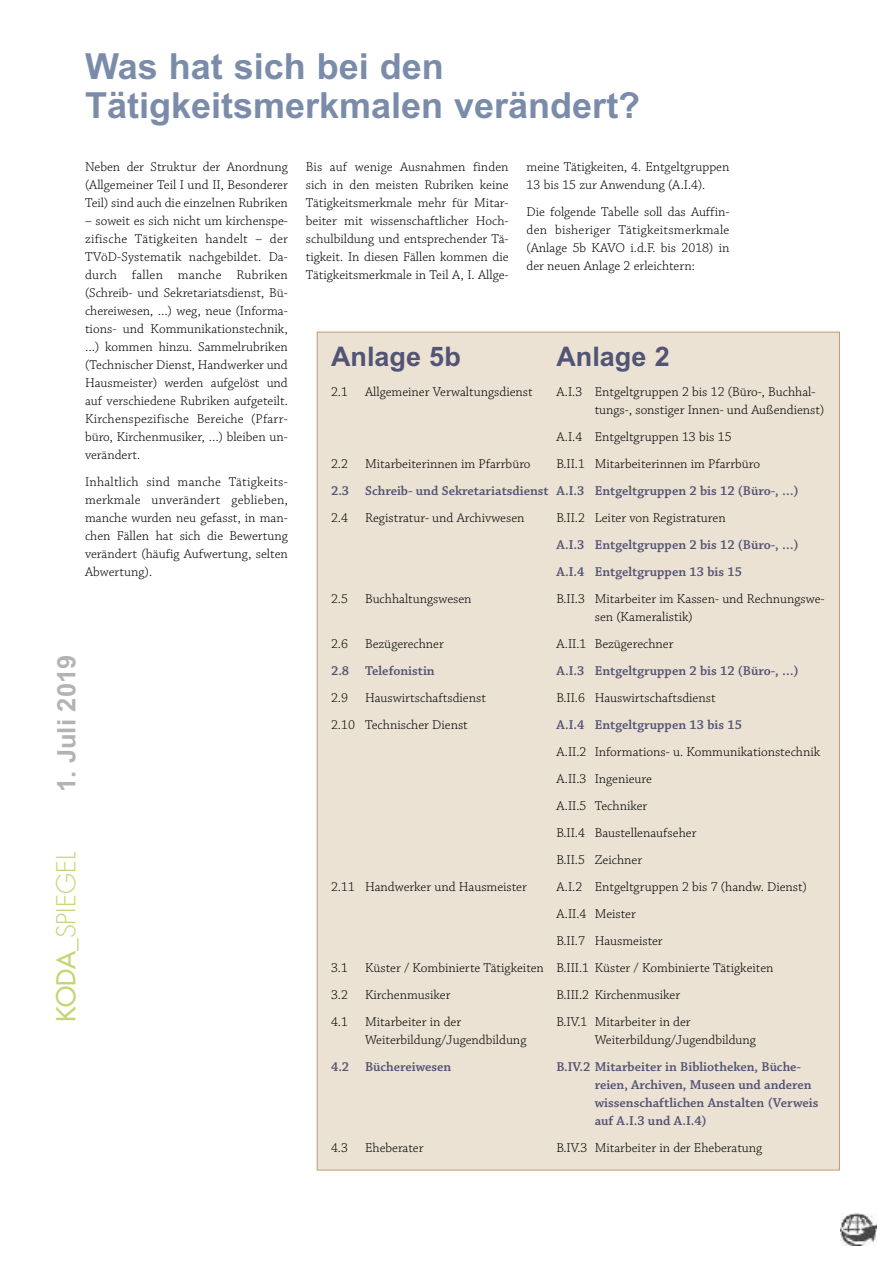
<style>
.page{position:relative;width:893px;height:1263px;background:#fff}
.page>*{position:absolute;margin:0;border:0;box-sizing:border-box;transform-origin:0 0}
.t1{font:700 36px/39px "Arial";color:#7a8caa}
.t2{font:700 27px "Arial";color:#535475}
.t3{font:300 25.5px "Futura Std";color:#c5d574}
.t4{font:700 25.5px "Arial";color:#b3b3b3}
.t5{font:300 13.5px/18px "Chaparral Pro";color:#000;text-align:justify}
.t6{font:600 13.5px/18px "Chaparral Pro";color:#535475}
.s1{font-weight:500}
</style>
<div class="page">
<img style="left:840px;top:1213px;width:36px;height:33px">
<div style="left:318px;top:332px;width:521px;height:838px;background:#ebe2d4"></div>
<h1 class="t1" style="left:85px;top:47px;width:557px">Was hat sich bei den<br>Tätigkeitsmerkmalen verändert?</h1>
<p class="t5" style="left:85px;top:159px;width:204px">Neben der Struktur der Anordnung (Allgemeiner Teil I und II, Besonderer Teil) sind auch die einzelnen Rubriken</p>
<p class="t5" style="left:85px;top:213px;width:204px">– soweit es sich nicht um kirchenspe&shy;zifische Tätigkeiten handelt – der TVöD-Systematik nachgebildet. Da&shy;durch fallen manche Rubriken (Schreib- und Sekretariatsdienst, Bü&shy;chereiwesen, …) weg, neue (Informa&shy;tions- und Kommunikationstechnik, …) kommen hinzu. Sammelrubriken (Technischer Dienst, Handwerker und Hausmeister) werden aufgelöst und auf verschiedene Rubriken aufgeteilt.<br>Kirchenspezifische Bereiche (Pfarr&shy;büro, Kirchenmusiker, …) bleiben un&shy;verändert.</p>
<p class="t5" style="left:85px;top:474px;width:204px">Inhaltlich sind manche Tätigkeits&shy;merkmale unverändert geblieben, manche wurden neu gefasst, in man&shy;chen Fällen hat sich die Bewertung verändert (häufig Aufwertung, selten Abwertung).</p>
<h3 class="t4" style="left:52px;top:792px;width:139px;rotate:-90deg">1. Juli 2019</h3>
<h3 class="t3" style="left:55px;top:1022px;width:172px;rotate:-90deg"><span class="s1">KODA_</span>SPIEGEL</h3>
<p class="t5" style="left:306px;top:159px;width:204px">Bis auf wenige Ausnahmen finden sich in den meisten Rubriken keine Tätigkeitsmerkmale mehr für Mitar&shy;beiter mit wissenschaftlicher Hoch&shy;schulbildung und entsprechender Tä&shy;tigkeit. In diesen Fällen kommen die Tätigkeitsmerkmale in Teil A, I. Allge-</p>
<p class="t5" style="left:527px;top:159px;width:204px">meine Tätigkeiten, 4. Entgeltgruppen<br>13 bis 15 zur Anwendung (A.I.4).</p>
<p class="t5" style="left:527px;top:204px;width:204px">Die folgende Tabelle soll das Auffin&shy;den bisheriger Tätigkeitsmerkmale (Anlage 5b KAVO i.d.F. bis 2018) in der neuen Anlage 2 erleichtern:</p>
<h2 class="t2" style="left:331px;top:340px;width:131px">Anlage 5b</h2>
<h2 class="t2" style="left:556px;top:340px;width:115px">Anlage 2</h2>
<p class="t5" style="left:331px;top:384px;width:18px">2.1</p>
<p class="t5" style="left:365px;top:384px;width:169px">Allgemeiner Verwaltungsdienst</p>
<p class="t5" style="left:595px;top:384px;width:231px;text-indent:-38px">A.I.3 Entgeltgruppen 2 bis 12 (Büro-, Buchhal&shy;tungs-, sonstiger Innen- und Außendienst)</p>
<p class="t5" style="left:556px;top:429px;width:177px">A.I.4 Entgeltgruppen 13 bis 15</p>
<p class="t5" style="left:331px;top:456px;width:18px">2.2</p>
<p class="t5" style="left:365px;top:456px;width:167px">Mitarbeiterinnen im Pfarrbüro</p>
<p class="t5" style="left:556px;top:456px;width:205px">B.II.1 Mitarbeiterinnen im Pfarrbüro</p>
<p class="t6" style="left:331px;top:483px;width:469px">2.3 Schreib- und Sekretariatsdienst A.I.3 Entgeltgruppen 2 bis 12 (Büro-, …)</p>
<p class="t5" style="left:331px;top:510px;width:18px">2.4</p>
<p class="t5" style="left:365px;top:510px;width:161px">Registratur- und Archivwesen</p>
<p class="t5" style="left:556px;top:510px;width:171px">B.II.2 Leiter von Registraturen</p>
<p class="t6" style="left:556px;top:532px;width:244px;line-height:27px">A.I.3 Entgeltgruppen 2 bis 12 (Büro-, …)<br>A.I.4 Entgeltgruppen 13 bis 15</p>
<p class="t5" style="left:331px;top:591px;width:18px">2.5</p>
<p class="t5" style="left:365px;top:591px;width:108px">Buchhaltungswesen</p>
<p class="t5" style="left:595px;top:591px;width:231px;text-indent:-38px">B.II.3 Mitarbeiter im Kassen- und Rechnungswe&shy;sen (Kameralistik)</p>
<p class="t5" style="left:331px;top:636px;width:18px">2.6</p>
<p class="t5" style="left:365px;top:636px;width:80px">Bezügerechner</p>
<p class="t5" style="left:556px;top:636px;width:119px">A.II.1 Bezügerechner</p>
<p class="t6" style="left:331px;top:663px;width:105px">2.8 Telefonistin</p>
<p class="t6" style="left:556px;top:663px;width:244px">A.I.3 Entgeltgruppen 2 bis 12 (Büro-, …)</p>
<p class="t5" style="left:331px;top:690px;width:18px">2.9</p>
<p class="t5" style="left:365px;top:690px;width:122px">Hauswirtschaftsdienst</p>
<p class="t5" style="left:556px;top:690px;width:161px">B.II.6 Hauswirtschaftsdienst</p>
<p class="t5" style="left:331px;top:717px;width:138px">2.10 Technischer Dienst</p>
<p class="t6" style="left:556px;top:717px;width:187px">A.I.4 Entgeltgruppen 13 bis 15</p>
<p class="t5" style="left:556px;top:739px;width:265px;line-height:27px;text-align:left">A.II.2 Informations- u. Kommunikationstechnik<br>A.II.3 Ingenieure<br>A.II.5 Techniker<br>B.II.4 Baustellenaufseher<br>B.II.5 Zeichner</p>
<p class="t5" style="left:331px;top:879px;width:197px">2.11 Handwerker und Hausmeister</p>
<p class="t5" style="left:556px;top:874px;width:252px;line-height:27px;text-align:left">A.I.2 Entgeltgruppen 2 bis 7 (handw. Dienst)<br>A.II.4 Meister<br>B.II.7 Hausmeister</p>
<p class="t5" style="left:331px;top:960px;width:18px">3.1</p>
<p class="t5" style="left:365px;top:960px;width:410px">Küster / Kombinierte Tätigkeiten B.III.1 Küster / Kombinierte Tätigkeiten</p>
<p class="t5" style="left:331px;top:987px;width:18px">3.2</p>
<p class="t5" style="left:365px;top:987px;width:87px">Kirchenmusiker</p>
<p class="t5" style="left:556px;top:987px;width:125px">B.III.2 Kirchenmusiker</p>
<p class="t5" style="left:331px;top:1014px;width:18px">4.1</p>
<p class="t5" style="left:365px;top:1014px;width:98px">Mitarbeiter in der</p>
<p class="t5" style="left:556px;top:1014px;width:136px">B.IV.1 Mitarbeiter in der</p>
<p class="t5" style="left:365px;top:1032px;width:163px">Weiterbildung/Jugendbildung</p>
<p class="t5" style="left:595px;top:1032px;width:163px">Weiterbildung/Jugendbildung</p>
<p class="t6" style="left:331px;top:1059px;width:122px">4.2 Büchereiwesen</p>
<p class="t6" style="left:595px;top:1059px;width:225px;text-indent:-38px">B.IV.2 Mitarbeiter in Bibliotheken, Büche&shy;reien, Archiven, Museen und anderen wissenschaftlichen Anstalten (Verweis auf A.I.3 und A.I.4)</p>
<p class="t5" style="left:331px;top:1140px;width:18px">4.3</p>
<p class="t5" style="left:365px;top:1140px;width:60px">Eheberater</p>
<p class="t5" style="left:556px;top:1140px;width:207px">B.IV.3 Mitarbeiter in der Eheberatung</p>
</div>
